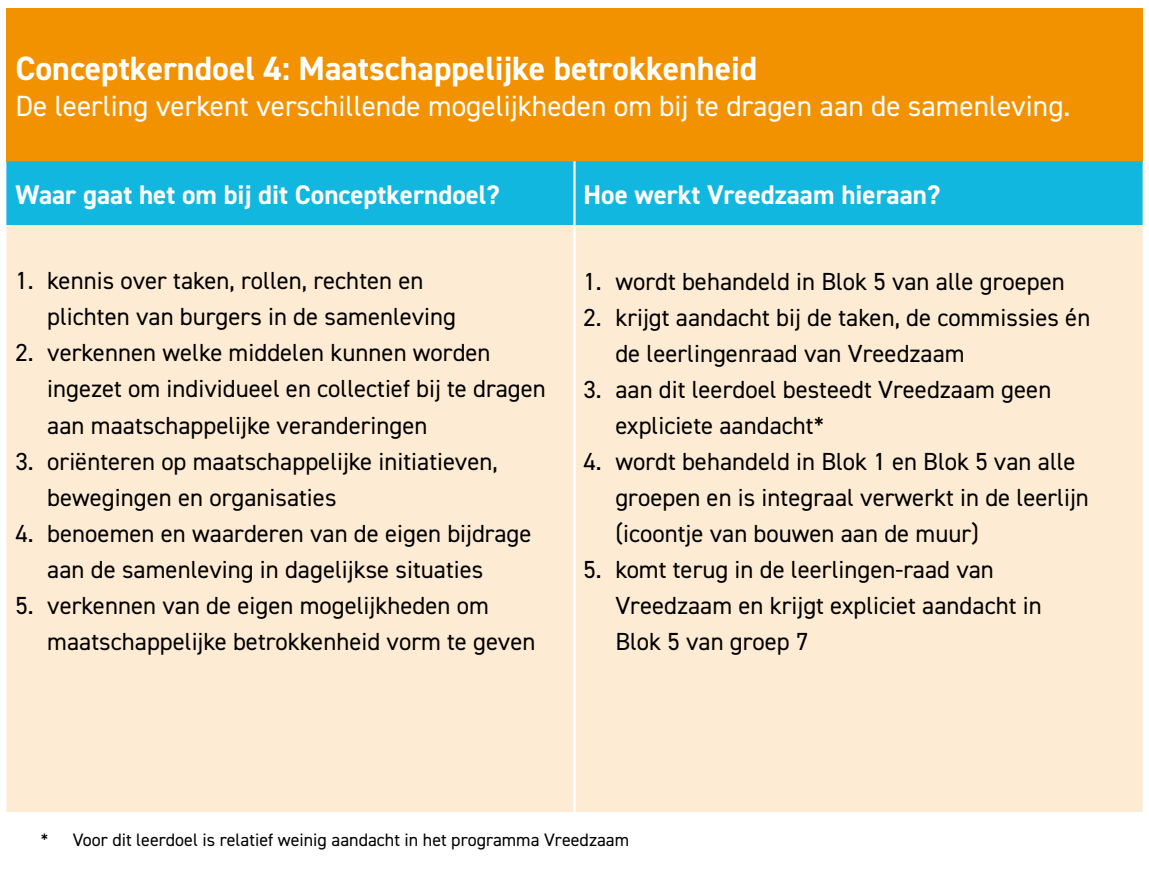
<style>
.page{position:relative;width:1149px;height:893px;background:#fff}
.page>*{position:absolute;margin:0;border:0;box-sizing:border-box;transform-origin:0 0}
.t1{font:700 33.75px "DIN2014";color:#fff}
.t2{font:29.25px "DIN2014";color:#fff}
.t3{font:700 27px "DIN2014";color:#fff}
.t4{font:24.75px/36px "DIN2014";color:#000}
.t5{font:18px "DIN2014";color:#000}
</style>
<div class="page">
<div style="left:6px;top:8px;width:1136px;height:153px;background:#f39200"></div>
<div style="left:6px;top:161px;width:1136px;height:64px;background:#12b7df"></div>
<div style="left:6px;top:225px;width:1136px;height:587px;background:#feebd3"></div>
<hr style="left:573px;top:161px;width:2px;height:64px;background:#fff">
<hr style="left:573px;top:225px;width:2px;height:587px;background:#fff">
<h1 class="t1" style="left:15px;top:46px;width:743px">Conceptkerndoel 4: Maatschappelijke betrokkenheid</h1>
<p class="t2" style="left:15px;top:87px;width:1056px">De leerling verkent verschillende mogelijkheden om bij te dragen aan de samenleving.</p>
<p class="t3" style="left:15px;top:176px;width:486px">Waar gaat het om bij dit Conceptkerndoel?</p>
<p class="t3" style="left:583px;top:176px;width:358px">Hoe werkt Vreedzaam hieraan?</p>
<p class="t4" style="left:47px;top:262px;width:410px;text-indent:-32px">1. kennis over taken, rollen, rechten en plichten van burgers in de samenleving</p>
<p class="t4" style="left:47px;top:334px;width:500px;text-indent:-32px">2. verkennen welke middelen kunnen worden ingezet om individueel en collectief bij te dragen aan maatschappelijke veranderingen</p>
<p class="t4" style="left:47px;top:442px;width:452px;text-indent:-32px">3. oriënteren op maatschappelijke initiatieven, bewegingen en organisaties</p>
<p class="t4" style="left:47px;top:515px;width:485px;text-indent:-32px">4. benoemen en waarderen van de eigen bijdrage aan de samenleving in dagelijkse situaties</p>
<p class="t4" style="left:47px;top:587px;width:489px;text-indent:-32px">5. verkennen van de eigen mogelijkheden om maatschappelijke betrokkenheid vorm te geven</p>
<p class="t4" style="left:583px;top:263px;width:483px">1. wordt behandeld in Blok 5 van alle groepen</p>
<p class="t4" style="left:615px;top:299px;width:476px;text-indent:-32px">2. krijgt aandacht bij de taken, de commissies én de leerlingenraad van Vreedzaam</p>
<p class="t4" style="left:615px;top:371px;width:437px;text-indent:-32px">3. aan dit leerdoel besteedt Vreedzaam geen expliciete aandacht*</p>
<p class="t4" style="left:615px;top:443px;width:475px;text-indent:-32px">4. wordt behandeld in Blok 1 en Blok 5 van alle groepen en is integraal verwerkt in de leerlijn (icoontje van bouwen aan de muur)</p>
<p class="t4" style="left:615px;top:551px;width:427px;text-indent:-32px">5. komt terug in de leerlingen-raad van<br>Vreedzaam en krijgt expliciet aandacht in<br>Blok 5 van groep 7</p>
<p class="t5" style="left:41px;top:828px;width:589px">* Voor dit leerdoel is relatief weinig aandacht in het programma Vreedzaam</p>
</div>
